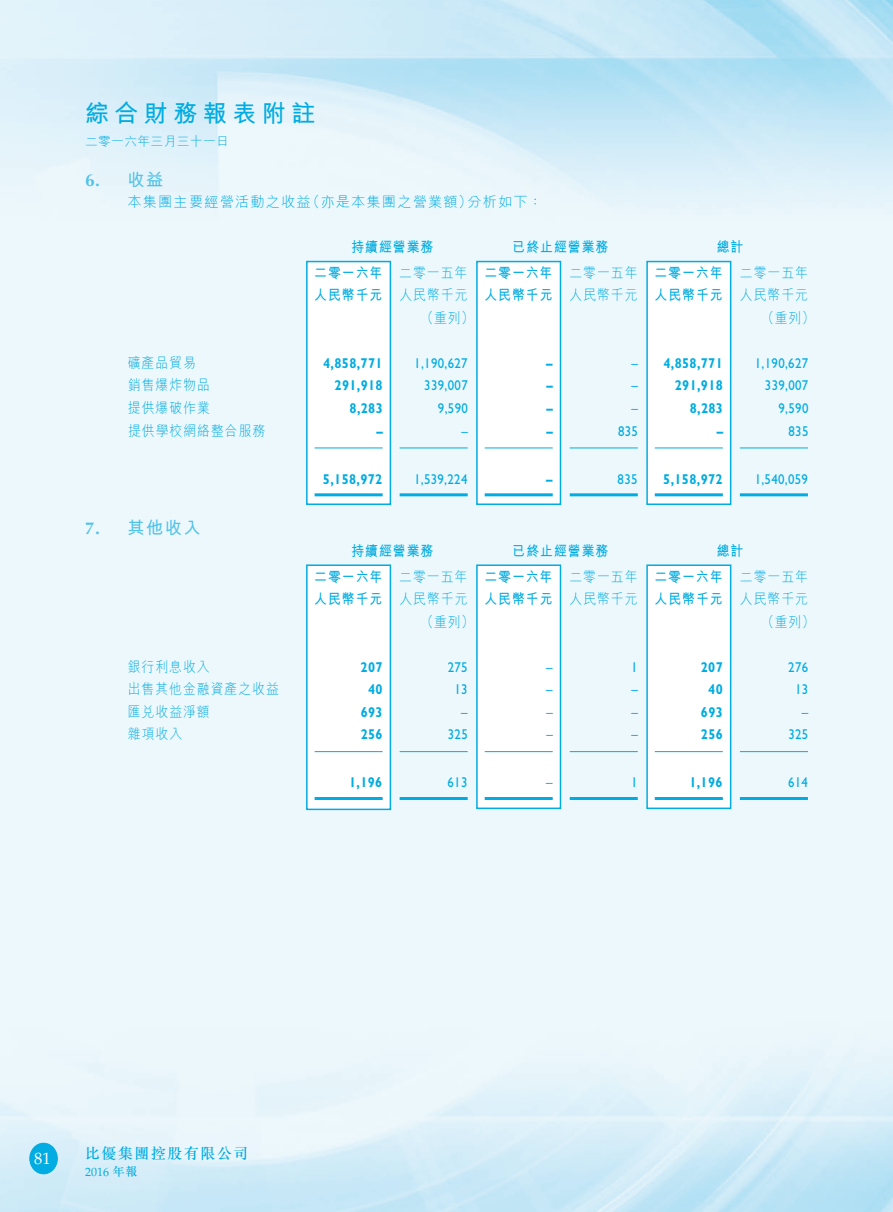
<style>
.page{position:relative;width:893px;height:1212px;background:#fff}
.page>*{position:absolute;margin:0;border:0;box-sizing:border-box;transform-origin:0 0}
.t1{font:700 24px "M Hei HK";letter-spacing:.23em;color:#00ace1}
.t2{font:700 17.25px "M Hei HK";letter-spacing:.08em;color:#51c3ea}
.t3{font:700 17.25px "Optima LT Std";color:#51c3ea}
.t4{font:16.5px "Palatino LT Std";color:#fff}
.t5{font:500 15px "M Sung HK";letter-spacing:.1em;color:#00ace1}
.t6{font:300 14.25px "M Hei HK";letter-spacing:.08em;color:#00ace1;scale:.9 1}
.t7{font:14.25px "Gill Sans Std";letter-spacing:.03em;color:#00ace1;scale:.9 1}
.t8{font:700 14.25px "Gill Sans Std";letter-spacing:.03em;color:#00ace1;scale:.9 1}
.t9{font:700 14.25px "M Hei HK";letter-spacing:.08em;color:#00ace1;scale:.9 1}
.t10{font:300 14.25px "M Hei HK";letter-spacing:.08em;color:#00ace1}
.t11{font:300 12.75px "M Hei HK";letter-spacing:.03em;color:#00ace1}
.t12{font:12px "Palatino LT Std";color:#00ace1}
.s1{font-family:"M Sung HK";font-weight:500}
</style>
<div class="page">
<img style="left:0;top:0;width:893px;height:1212px">
<div style="left:30px;top:1143px;width:27px;height:30px;background:#00ace1;border-radius:50%"></div>
<div style="left:30px;top:1143px;width:27px;height:31px;border:1px solid #00ace1;border-radius:50%"></div>
<div style="left:30px;top:1143px;width:27px;height:30px;border:1px solid #00ace1;border-radius:50%"></div>
<div style="left:306px;top:261px;width:85px;height:244px;background:#fff;border:2px solid #00ace1"></div>
<div style="left:476px;top:261px;width:85px;height:244px;background:#fff;border:2px solid #00ace1"></div>
<div style="left:646px;top:261px;width:85px;height:244px;background:#fff;border:2px solid #00ace1"></div>
<hr style="left:315px;top:448px;width:68px;height:1px;background:#00ace1">
<hr style="left:400px;top:448px;width:68px;height:1px;background:#00ace1">
<hr style="left:485px;top:448px;width:68px;height:1px;background:#00ace1">
<hr style="left:570px;top:448px;width:68px;height:1px;background:#00ace1">
<hr style="left:655px;top:448px;width:68px;height:1px;background:#00ace1">
<hr style="left:740px;top:448px;width:68px;height:1px;background:#00ace1">
<hr style="left:315px;top:493px;width:68px;height:3px;background:#00ace1">
<hr style="left:400px;top:493px;width:68px;height:3px;background:#00ace1">
<hr style="left:485px;top:493px;width:68px;height:3px;background:#00ace1">
<hr style="left:570px;top:493px;width:68px;height:3px;background:#00ace1">
<hr style="left:655px;top:493px;width:68px;height:3px;background:#00ace1">
<hr style="left:740px;top:493px;width:68px;height:3px;background:#00ace1">
<div style="left:306px;top:564px;width:85px;height:246px;background:#fff;border:2px solid #00ace1"></div>
<div style="left:476px;top:564px;width:85px;height:245px;background:#fff;border:2px solid #00ace1"></div>
<div style="left:646px;top:564px;width:85px;height:245px;background:#fff;border:2px solid #00ace1"></div>
<hr style="left:315px;top:751px;width:68px;height:1px;background:#00ace1">
<hr style="left:400px;top:751px;width:68px;height:1px;background:#00ace1">
<hr style="left:485px;top:751px;width:68px;height:1px;background:#00ace1">
<hr style="left:570px;top:751px;width:68px;height:1px;background:#00ace1">
<hr style="left:655px;top:751px;width:68px;height:1px;background:#00ace1">
<hr style="left:740px;top:751px;width:68px;height:1px;background:#00ace1">
<hr style="left:315px;top:797px;width:68px;height:3px;background:#00ace1">
<hr style="left:400px;top:797px;width:68px;height:3px;background:#00ace1">
<hr style="left:485px;top:797px;width:68px;height:3px;background:#00ace1">
<hr style="left:570px;top:797px;width:68px;height:3px;background:#00ace1">
<hr style="left:655px;top:797px;width:68px;height:3px;background:#00ace1">
<hr style="left:740px;top:797px;width:68px;height:3px;background:#00ace1">
<h1 class="t1" style="left:85px;top:95px;width:232px">綜合財務報表附註</h1>
<p class="t11" style="left:85px;top:132px;width:145px">二零一六年三月三十一日</p>
<p class="t3" style="left:85px;top:170px;width:16px">6.</p>
<p class="t2" style="left:128px;top:167px;width:37px">收益</p>
<p class="t10" style="left:306px;top:192px;width:168px">（亦是本集團之營業額）</p>
<p class="t10" style="left:128px;top:192px;width:185px">本集團主要經營活動之收益</p>
<p class="t10" style="left:467px;top:192px;width:76px">分析如下：</p>
<p class="t9" style="left:351px;top:237px;width:93px">持續經營業務</p>
<p class="t9" style="left:513px;top:237px;width:108px">已終止經營業務</p>
<p class="t9" style="left:717px;top:237px;width:31px">總計</p>
<p class="t9" style="left:314px;top:262px;width:77px">二零一六年</p>
<p class="t6" style="left:399px;top:263px;width:77px">二零一五年</p>
<p class="t9" style="left:484px;top:262px;width:77px">二零一六年</p>
<p class="t6" style="left:569px;top:263px;width:77px">二零一五年</p>
<p class="t9" style="left:654px;top:262px;width:77px">二零一六年</p>
<p class="t6" style="left:740px;top:263px;width:77px">二零一五年</p>
<p class="t9" style="left:314px;top:285px;width:77px">人民幣千元</p>
<p class="t6" style="left:399px;top:285px;width:77px">人民幣千元</p>
<p class="t9" style="left:484px;top:285px;width:77px">人民幣千元</p>
<p class="t6" style="left:569px;top:285px;width:77px">人民幣千元</p>
<p class="t9" style="left:655px;top:285px;width:77px">人民幣千元</p>
<p class="t6" style="left:740px;top:285px;width:77px">人民幣千元</p>
<p class="t6" style="left:421px;top:308px;width:60px">（重列）</p>
<p class="t6" style="left:761px;top:308px;width:60px">（重列(</p>
<p class="t6" style="left:128px;top:353px;width:77px">礦產品貿易</p>
<p class="t8" style="left:323px;top:355px;width:67px">4,858,771</p>
<p class="t7" style="left:414px;top:355px;width:61px">1,190,627</p>
<p class="t8" style="left:546px;top:355px;width:9px">–</p>
<p class="t7" style="left:631px;top:355px;width:9px">–</p>
<p class="t8" style="left:663px;top:355px;width:67px">4,858,771</p>
<p class="t7" style="left:755px;top:355px;width:61px">1,190,627</p>
<p class="t6" style="left:128px;top:375px;width:93px">銷售爆炸物品</p>
<p class="t8" style="left:335px;top:377px;width:55px">291,918</p>
<p class="t7" style="left:424px;top:377px;width:50px">339,007</p>
<p class="t8" style="left:546px;top:377px;width:9px">–</p>
<p class="t7" style="left:631px;top:377px;width:9px">–</p>
<p class="t8" style="left:675px;top:377px;width:55px">291,918</p>
<p class="t7" style="left:765px;top:377px;width:50px">339,007</p>
<p class="t6" style="left:128px;top:398px;width:93px">提供爆破作業</p>
<p class="t8" style="left:350px;top:400px;width:38px">8,283</p>
<p class="t7" style="left:438px;top:400px;width:35px">9,590</p>
<p class="t8" style="left:546px;top:400px;width:9px">–</p>
<p class="t7" style="left:631px;top:400px;width:9px">–</p>
<p class="t8" style="left:690px;top:400px;width:38px">8,283</p>
<p class="t7" style="left:778px;top:400px;width:35px">9,590</p>
<p class="t6" style="left:128px;top:420px;width:154px">提供學校網絡整合服務</p>
<p class="t8" style="left:376px;top:422px;width:9px">–</p>
<p class="t7" style="left:461px;top:422px;width:9px">–</p>
<p class="t8" style="left:547px;top:422px;width:9px">–</p>
<p class="t7" style="left:618px;top:422px;width:24px">835</p>
<p class="t8" style="left:717px;top:422px;width:9px">–</p>
<p class="t7" style="left:788px;top:422px;width:24px">835</p>
<p class="t8" style="left:323px;top:470px;width:67px">5,158,972</p>
<p class="t7" style="left:414px;top:470px;width:61px">1,539,224</p>
<p class="t8" style="left:546px;top:470px;width:9px">–</p>
<p class="t7" style="left:618px;top:470px;width:24px">835</p>
<p class="t8" style="left:663px;top:470px;width:67px">5,158,972</p>
<p class="t7" style="left:755px;top:470px;width:61px">1,540,059</p>
<p class="t3" style="left:85px;top:518px;width:16px">7.</p>
<p class="t2" style="left:128px;top:515px;width:75px">其他收入</p>
<p class="t9" style="left:351px;top:540px;width:93px">持續經營業務</p>
<p class="t9" style="left:513px;top:540px;width:108px">已終止經營業務</p>
<p class="t9" style="left:717px;top:540px;width:31px">總計</p>
<p class="t9" style="left:314px;top:566px;width:77px">二零一六年</p>
<p class="t6" style="left:399px;top:566px;width:77px">二零一五年</p>
<p class="t9" style="left:484px;top:566px;width:77px">二零一六年</p>
<p class="t6" style="left:569px;top:566px;width:77px">二零一五年</p>
<p class="t9" style="left:654px;top:566px;width:77px">二零一六年</p>
<p class="t6" style="left:740px;top:566px;width:77px">二零一五年</p>
<p class="t9" style="left:314px;top:588px;width:77px">人民幣千元</p>
<p class="t6" style="left:399px;top:589px;width:77px">人民幣千元</p>
<p class="t9" style="left:484px;top:588px;width:77px">人民幣千元</p>
<p class="t6" style="left:569px;top:589px;width:77px">人民幣千元</p>
<p class="t9" style="left:655px;top:588px;width:77px">人民幣千元</p>
<p class="t6" style="left:740px;top:589px;width:77px">人民幣千元</p>
<p class="t6" style="left:421px;top:611px;width:60px">（重列）</p>
<p class="t6" style="left:761px;top:611px;width:60px">（重列(</p>
<p class="t6" style="left:128px;top:656px;width:93px">銀行利息收入</p>
<p class="t8" style="left:361px;top:658px;width:26px">207</p>
<p class="t7" style="left:448px;top:659px;width:24px">275</p>
<p class="t7" style="left:546px;top:659px;width:9px">–</p>
<p class="t7" style="left:631px;top:659px;width:9px">1</p>
<p class="t8" style="left:701px;top:658px;width:26px">207</p>
<p class="t7" style="left:788px;top:659px;width:24px">276</p>
<p class="t6" style="left:128px;top:679px;width:169px">出售其他金融資產之收益</p>
<p class="t8" style="left:368px;top:681px;width:18px">40</p>
<p class="t7" style="left:454px;top:681px;width:16px">13</p>
<p class="t7" style="left:546px;top:681px;width:9px">–</p>
<p class="t7" style="left:631px;top:681px;width:9px">–</p>
<p class="t8" style="left:708px;top:681px;width:18px">40</p>
<p class="t7" style="left:795px;top:681px;width:16px">13</p>
<p class="t6" style="left:128px;top:701px;width:93px">匯兌收益淨額</p>
<p class="t8" style="left:361px;top:703px;width:26px">693</p>
<p class="t7" style="left:461px;top:704px;width:9px">–</p>
<p class="t7" style="left:546px;top:704px;width:9px">–</p>
<p class="t7" style="left:631px;top:704px;width:9px">–</p>
<p class="t8" style="left:701px;top:703px;width:26px">693</p>
<p class="t7" style="left:802px;top:704px;width:9px">–</p>
<p class="t6" style="left:128px;top:724px;width:62px">雜項收入</p>
<p class="t8" style="left:361px;top:726px;width:26px">256</p>
<p class="t7" style="left:448px;top:726px;width:24px">325</p>
<p class="t7" style="left:546px;top:726px;width:9px">–</p>
<p class="t7" style="left:631px;top:726px;width:9px">–</p>
<p class="t8" style="left:701px;top:726px;width:26px">256</p>
<p class="t7" style="left:788px;top:726px;width:24px">325</p>
<p class="t8" style="left:349px;top:774px;width:38px">1,196</p>
<p class="t7" style="left:447px;top:774px;width:24px">613</p>
<p class="t7" style="left:546px;top:774px;width:9px">–</p>
<p class="t7" style="left:631px;top:774px;width:9px">1</p>
<p class="t8" style="left:689px;top:774px;width:38px">1,196</p>
<p class="t7" style="left:788px;top:774px;width:24px">614</p>
<p class="t4" style="left:34px;top:1148px;width:18px">81</p>
<p class="t5" style="left:85px;top:1143px;width:165px">比優集團控股有限公司</p>
<p class="t12" style="left:85px;top:1164px;width:54px">2016 <span class="s1">年報</span></p>
</div>
